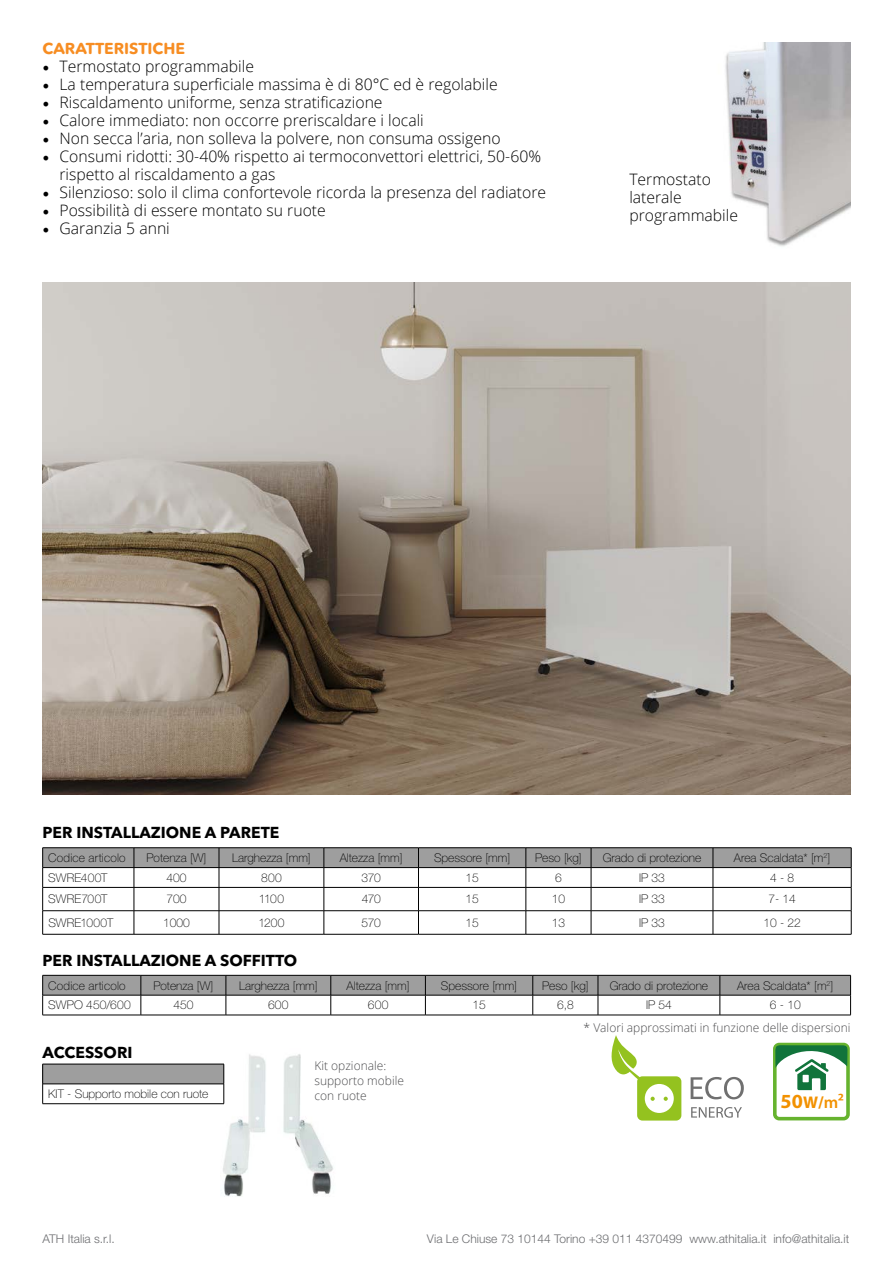
<style>
.page{position:relative;width:893px;height:1263px;background:#fff}
.page>*{position:absolute;margin:0;border:0;box-sizing:border-box;transform-origin:0 0}
.t1{font:700 20.1px "Myriad Pro";color:#f29100}
.t2{font:300 15.75px/18px "Open Sans";color:#000}
.t3{font:700 15.75px "Avenir Next LT Pro";color:#000}
.t4{font:700 15.75px "Avenir Next Rounded Pro";color:#f78d22}
.t5{font:100 12px "Helvetica Neue LT Std";color:#000}
.t6{font:300 12px "Helvetica Neue LT Std";color:#6d6e71}
.t7{font:300 12px/15px "Open Sans";color:#4d4d4f}
.s1{font-family:"Minion Pro";font-weight:400;font-size:18px}
.s2{font-size:16.95px}
.s3{font-weight:600;font-size:17.1px}
</style>
<div class="page">
<img style="left:220px;top:1054px;width:113px;height:143px">
<svg style="left:611px;top:1035px;width:70px;height:85px"></svg>
<svg style="left:691px;top:1077px;width:53px;height:22px"></svg>
<svg style="left:691px;top:1107px;width:51px;height:11px"></svg>
<div style="left:773px;top:1043px;width:77px;height:77px;border:4px solid #66b32e;border-radius:4px"></div>
<svg style="left:774px;top:1042px;width:76px;height:48px"></svg>
<hr style="left:43px;top:847px;width:91px;height:1px;background:#000">
<hr style="left:134px;top:847px;width:85px;height:1px;background:#000">
<hr style="left:219px;top:847px;width:105px;height:1px;background:#000">
<hr style="left:324px;top:847px;width:94px;height:1px;background:#000">
<hr style="left:418px;top:847px;width:108px;height:1px;background:#000">
<hr style="left:526px;top:847px;width:65px;height:1px;background:#000">
<hr style="left:591px;top:847px;width:122px;height:1px;background:#000">
<hr style="left:713px;top:847px;width:138px;height:1px;background:#000">
<svg style="left:42px;top:848px;width:810px;height:86px"></svg>
<hr style="left:43px;top:934px;width:91px;height:1px;background:#000">
<hr style="left:134px;top:934px;width:85px;height:1px;background:#000">
<hr style="left:219px;top:934px;width:105px;height:1px;background:#000">
<hr style="left:324px;top:934px;width:94px;height:1px;background:#000">
<hr style="left:418px;top:934px;width:108px;height:1px;background:#000">
<hr style="left:526px;top:934px;width:65px;height:1px;background:#000">
<hr style="left:591px;top:934px;width:122px;height:1px;background:#000">
<hr style="left:713px;top:934px;width:138px;height:1px;background:#000">
<svg style="left:42px;top:975px;width:809px;height:40px"></svg>
<hr style="left:43px;top:1015px;width:98px;height:1px;background:#000">
<hr style="left:141px;top:1015px;width:85px;height:1px;background:#000">
<hr style="left:226px;top:1015px;width:105px;height:1px;background:#000">
<hr style="left:331px;top:1015px;width:94px;height:1px;background:#000">
<hr style="left:425px;top:1015px;width:108px;height:1px;background:#000">
<hr style="left:533px;top:1015px;width:65px;height:1px;background:#000">
<hr style="left:598px;top:1015px;width:122px;height:1px;background:#000">
<hr style="left:720px;top:1015px;width:131px;height:1px;background:#000">
<div style="left:43px;top:1064px;width:181px;height:20px;background:#9e9e9e"></div>
<hr style="left:43px;top:1064px;width:181px;height:1px;background:#000">
<hr style="left:43px;top:1084px;width:181px;height:1px;background:#000">
<svg style="left:42px;top:1064px;width:1px;height:39px"></svg>
<svg style="left:224px;top:1064px;width:1px;height:39px"></svg>
<hr style="left:43px;top:1103px;width:181px;height:1px;background:#000">
<img style="left:725px;top:43px;width:125px;height:204px">
<img style="left:43px;top:283px;width:807px;height:511px">
<p class="t4" style="left:43px;top:39px;width:144px">CARATTERISTICHE</p>
<p class="t2" style="left:43px;top:57px;width:213px"><span class="s1">•</span> Termostato programmabile</p>
<p class="t2" style="left:43px;top:75px;width:457px"><span class="s1">•</span> La temperatura superficiale massima è di 80°C ed è regolabile</p>
<p class="t2" style="left:43px;top:93px;width:342px"><span class="s1">•</span> Riscaldamento uniforme, senza stratificazione</p>
<p class="t2" style="left:43px;top:111px;width:383px"><span class="s1">•</span> Calore immediato: non occorre preriscaldare i locali</p>
<p class="t2" style="left:43px;top:129px;width:460px"><span class="s1">•</span> Non secca l’aria, non solleva la polvere, non consuma ossigeno</p>
<p class="t2" style="left:60px;top:147px;width:483px;text-indent:-17px"><span class="s1">•</span> Consumi ridotti: 30-40% rispetto ai termoconvettori elettrici, 50-60% rispetto al riscaldamento a gas</p>
<p class="t2" style="left:43px;top:183px;width:505px"><span class="s1">•</span> Silenzioso: solo il clima confortevole ricorda la presenza del radiatore</p>
<p class="t2" style="left:43px;top:201px;width:285px"><span class="s1">•</span> Possibilità di essere montato su ruote</p>
<p class="t2" style="left:43px;top:219px;width:129px"><span class="s1">•</span> Garanzia 5 anni</p>
<p class="t2" style="left:629px;top:170px;width:110px">Termostato laterale programmabile</p>
<p class="t3" style="left:43px;top:823px;width:238px">PER INSTALLAZIONE A PARETE</p>
<p class="t5" style="left:48px;top:851px;width:79px">Codice articolo</p>
<p class="t5" style="left:146px;top:851px;width:61px">Potenza [W]</p>
<p class="t5" style="left:232px;top:851px;width:80px">Larghezza [mm]</p>
<p class="t5" style="left:340px;top:851px;width:64px">Altezza [mm]</p>
<p class="t5" style="left:434px;top:851px;width:78px">Spessore [mm]</p>
<p class="t5" style="left:535px;top:851px;width:48px">Peso [kg]</p>
<p class="t5" style="left:603px;top:851px;width:100px">Grado di protezione</p>
<p class="t5" style="left:734px;top:851px;width:98px">Area Scaldata* [m<sup>2</sup>]</p>
<p class="t5" style="left:48px;top:871px;width:61px">SWRE400T</p>
<p class="t5" style="left:166px;top:871px;width:22px">400</p>
<p class="t5" style="left:261px;top:871px;width:22px">800</p>
<p class="t5" style="left:362px;top:871px;width:21px">370</p>
<p class="t5" style="left:465px;top:871px;width:15px">15</p>
<p class="t5" style="left:555px;top:871px;width:8px">6</p>
<p class="t5" style="left:639px;top:871px;width:27px">IP 33</p>
<p class="t5" style="left:770px;top:871px;width:26px">4 - 8</p>
<p class="t5" style="left:48px;top:892px;width:61px">SWRE700T</p>
<p class="t5" style="left:166px;top:892px;width:22px">700</p>
<p class="t5" style="left:259px;top:892px;width:27px">1100</p>
<p class="t5" style="left:362px;top:892px;width:20px">470</p>
<p class="t5" style="left:466px;top:892px;width:15px">15</p>
<p class="t5" style="left:552px;top:892px;width:15px">10</p>
<p class="t5" style="left:639px;top:892px;width:27px">IP 33</p>
<p class="t5" style="left:768px;top:892px;width:29px">7- 14</p>
<p class="t5" style="left:48px;top:916px;width:67px">SWRE1000T</p>
<p class="t5" style="left:163px;top:916px;width:28px">1000</p>
<p class="t5" style="left:258px;top:916px;width:28px">1200</p>
<p class="t5" style="left:362px;top:916px;width:21px">570</p>
<p class="t5" style="left:466px;top:916px;width:15px">15</p>
<p class="t5" style="left:552px;top:916px;width:15px">13</p>
<p class="t5" style="left:639px;top:916px;width:27px">IP 33</p>
<p class="t5" style="left:763px;top:916px;width:39px">10 - 22</p>
<p class="t3" style="left:43px;top:951px;width:256px">PER INSTALLAZIONE A SOFFITTO</p>
<p class="t5" style="left:48px;top:978px;width:79px">Codice articolo</p>
<p class="t5" style="left:153px;top:978px;width:61px">Potenza [W]</p>
<p class="t5" style="left:239px;top:978px;width:80px">Larghezza [mm]</p>
<p class="t5" style="left:347px;top:978px;width:64px">Altezza [mm]</p>
<p class="t5" style="left:441px;top:978px;width:78px">Spessore [mm]</p>
<p class="t5" style="left:542px;top:978px;width:48px">Peso [kg]</p>
<p class="t5" style="left:610px;top:978px;width:100px">Grado di protezione</p>
<p class="t5" style="left:737px;top:978px;width:98px">Area Scaldata* [m<sup>2</sup>]</p>
<p class="t5" style="left:48px;top:998px;width:84px">SWPO 450/600</p>
<p class="t5" style="left:173px;top:998px;width:22px">450</p>
<p class="t5" style="left:268px;top:998px;width:22px">600</p>
<p class="t5" style="left:368px;top:998px;width:22px">600</p>
<p class="t5" style="left:472px;top:998px;width:15px">15</p>
<p class="t5" style="left:557px;top:998px;width:18px">6,8</p>
<p class="t5" style="left:646px;top:998px;width:27px">IP 54</p>
<p class="t5" style="left:770px;top:998px;width:32px">6 - 10</p>
<p class="t3" style="left:43px;top:1043px;width:91px">ACCESSORI</p>
<p class="t5" style="left:48px;top:1087px;width:162px">KIT - Supporto mobile con ruote</p>
<p class="t7" style="left:584px;top:1020px;width:268px">* Valori approssimati in funzione delle dispersioni</p>
<p class="t7" style="left:314px;top:1058px;width:91px">Kit opzionale: supporto mobile con ruote</p>
<p class="t1" style="left:780px;top:1088px;width:65px">50<span class="s2">W/</span><span class="s3">m²</span></p>
<p class="t6" style="left:43px;top:1232px;width:74px">ATH Italia s.r.l.</p>
<p class="t6" style="left:427px;top:1232px;width:424px">Via Le Chiuse 73 10144 Torino +39 011 4370499 www.athitalia.it info@athitalia.it</p>
</div>
